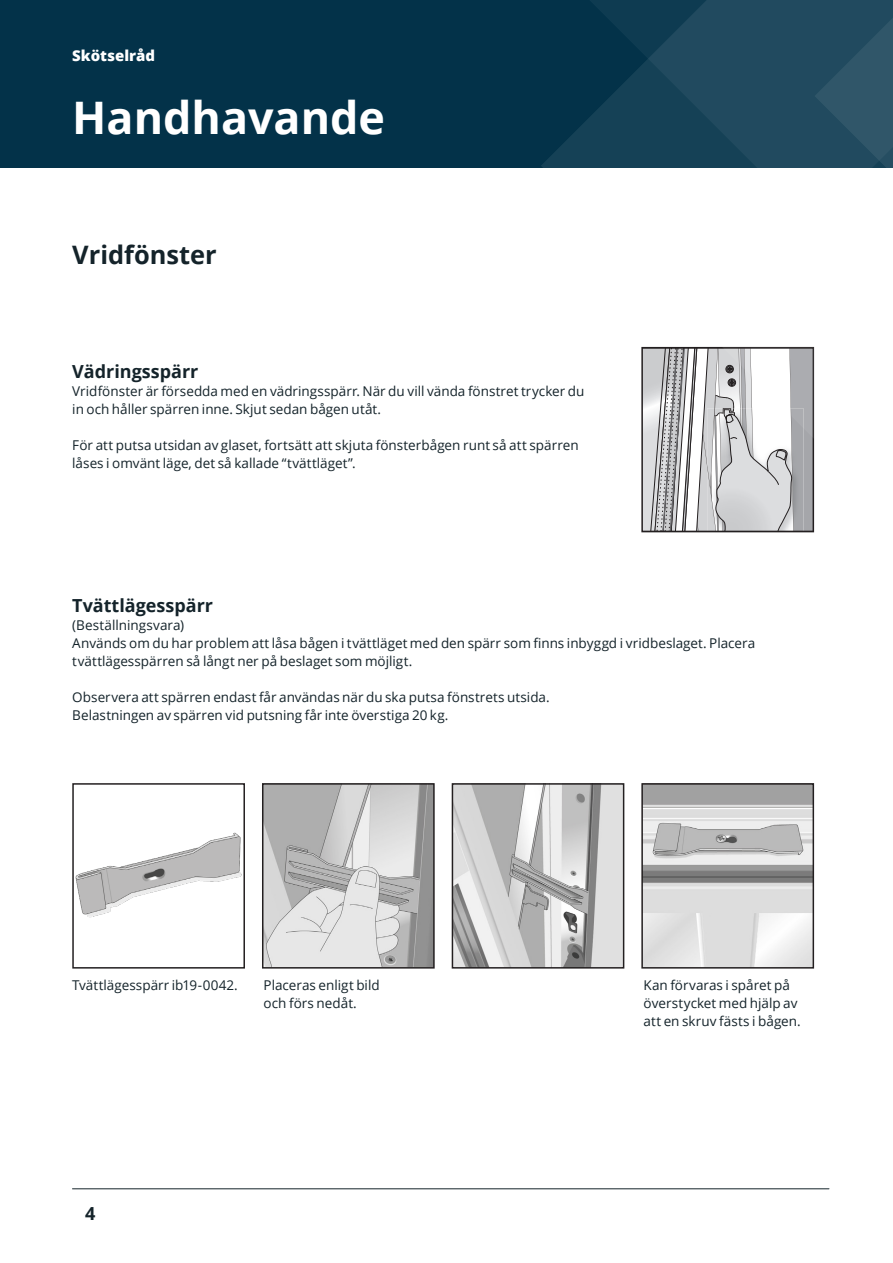
<style>
.page{position:relative;width:893px;height:1263px;background:#fff}
.page>*{position:absolute;margin:0;border:0;box-sizing:border-box;transform-origin:0 0}
._01_Headline_Large{font:700 44.85px "Open Sans";color:#fff}
._01_Headline_Medium{font:700 25.35px "Open Sans";color:#14232a}
.Mellanrubrik{font:700 18px "Open Sans";color:#14232a}
._01_Headline_Large-2{font:800 15px "Open Sans";color:#fff}
._03_Body_text_first{font:13.5px/18px "Open Sans";color:#14232a}
</style>
<div class="page">
<div style="left:0;top:0;width:893px;height:167px;background:#033249"></div>
<img style="left:75px;top:832px;width:167px;height:86px">
<div style="left:72px;top:783px;width:173px;height:185px;border:2px solid #231f20"></div>
<img style="left:265px;top:786px;width:167px;height:179px">
<div style="left:262px;top:783px;width:173px;height:185px;border:2px solid #231f20"></div>
<img style="left:455px;top:786px;width:166px;height:179px">
<div style="left:452px;top:783px;width:172px;height:185px;border:2px solid #231f20"></div>
<img style="left:644px;top:786px;width:167px;height:179px">
<div style="left:641px;top:783px;width:173px;height:185px;border:2px solid #231f20"></div>
<svg style="left:642px;top:439px;width:173px;height:93px;background:#c2c2c4"></svg>
<svg style="left:641px;top:346px;width:174px;height:93px"></svg>
<svg style="left:541px;top:0;width:352px;height:168px;fill:#214a5f"></svg>
<hr style="left:72px;top:1188px;width:757px;height:1px;background:#14232a">
<p class="_01_Headline_Large-2" style="left:72px;top:44px;width:84px">Skötselråd</p>
<p class="_01_Headline_Large" style="left:72px;top:86px;width:314px">Handhavande</p>
<p class="_01_Headline_Medium" style="left:72px;top:236px;width:146px">Vridfönster</p>
<p class="Mellanrubrik" style="left:72px;top:359px;width:128px">Vädringsspärr</p>
<p class="_03_Body_text_first" style="left:72px;top:382px;width:514px">Vridfönster är försedda med en vädringsspärr. När du vill vända fönstret trycker du in och håller spärren inne. Skjut sedan bågen utåt.</p>
<p class="_03_Body_text_first" style="left:72px;top:436px;width:508px">För att putsa utsidan av glaset, fortsätt att skjuta fönsterbågen runt så att spärren låses i omvänt läge, det så kallade “tvättläget”.</p>
<p class="Mellanrubrik" style="left:72px;top:593px;width:142px">Tvättlägesspärr</p>
<p class="_03_Body_text_first" style="left:72px;top:616px;width:113px">(Beställningsvara)</p>
<p class="_03_Body_text_first" style="left:72px;top:634px;width:684px">Används om du har problem att låsa bågen i tvättläget med den spärr som finns inbyggd i vridbeslaget. Placera tvättlägesspärren så långt ner på beslaget som möjligt.</p>
<p class="_03_Body_text_first" style="left:72px;top:688px;width:479px">Observera att spärren endast får användas när du ska putsa fönstrets utsida.</p>
<p class="_03_Body_text_first" style="left:72px;top:706px;width:378px">Belastningen av spärren vid putsning får inte överstiga 20 kg.</p>
<p class="_03_Body_text_first" style="left:72px;top:976px;width:167px">Tvättlägesspärr ib19-0042.</p>
<p class="_03_Body_text_first" style="left:264px;top:976px;width:118px">Placeras enligt bild</p>
<p class="_03_Body_text_first" style="left:264px;top:994px;width:95px">och förs nedåt.</p>
<p class="Mellanrubrik" style="left:85px;top:1201px;width:12px">4</p>
<p class="_03_Body_text_first" style="left:643px;top:976px;width:159px">Kan förvaras i spåret på överstycket med hjälp av att en skruv fästs i bågen.</p>
</div>
